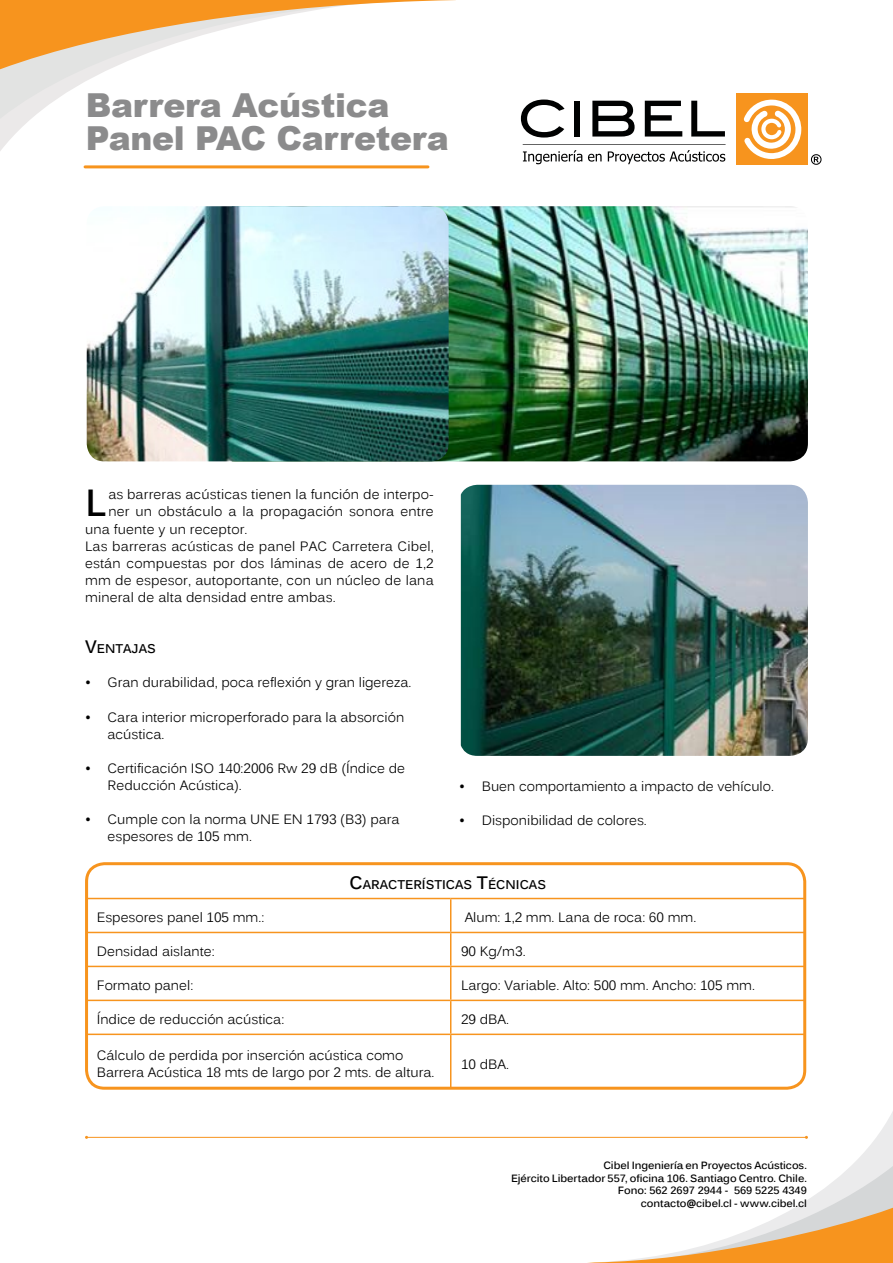
<style>
.page{position:relative;width:893px;height:1263px;background:#fff}
.page>*{position:absolute;margin:0;border:0;box-sizing:border-box;transform-origin:0 0}
.t1{font:700 37.65px "Kalinga";color:#000}
.t2{font:900 33px/33px "Arial";letter-spacing:-.01em;color:#8b8b8c}
.t3{font:13.5px/17.1px "Kalinga";color:#000}
.t4{font:700 12.6px "Kalinga";color:#000}
.t5{font:700 10.5px/12.6px "Kalinga";letter-spacing:-.005em;color:#000;text-align:right}
.s1{font-size:18px}
.s2{font-family:"Khmer UI"}
</style>
<div class="page">
<hr style="left:87px;top:1137px;width:719px;height:1px;background:#f7941e">
<hr style="left:85px;top:165px;width:343px;height:3px;background:#f7941e">
<svg style="left:592px;top:1111px;width:301px;height:55px"></svg>
<svg style="left:588px;top:1166px;width:305px;height:97px"></svg>
<svg style="left:0;top:119px;width:30px;height:32px"></svg>
<svg style="left:0;top:69px;width:109px;height:50px"></svg>
<svg style="left:0;top:0;width:456px;height:69px"></svg>
<svg style="left:521px;top:100px;width:44px;height:38px"></svg>
<div style="left:574px;top:101px;width:6px;height:36px;background:#000101"></div>
<svg style="left:592px;top:101px;width:43px;height:36px"></svg>
<svg style="left:645px;top:101px;width:37px;height:36px"></svg>
<svg style="left:691px;top:101px;width:34px;height:36px"></svg>
<svg style="left:523px;top:150px;width:59px;height:14px"></svg>
<svg style="left:588px;top:154px;width:14px;height:8px"></svg>
<svg style="left:608px;top:150px;width:117px;height:14px"></svg>
<div style="left:737px;top:94px;width:71px;height:71px;background:#f7941e"></div>
<svg style="left:743px;top:99px;width:59px;height:60px"></svg>
<hr style="left:523px;top:144px;width:203px;height:1px;background:#000101">
<svg style="left:811px;top:154px;width:10px;height:11px"></svg>
<img style="left:449px;top:206px;width:359px;height:255px">
<img style="left:87px;top:206px;width:362px;height:255px">
<hr style="left:87px;top:864px;width:364px;height:1px;background:#f7941e">
<hr style="left:87px;top:864px;width:1px;height:34px;background:#f7941e">
<hr style="left:451px;top:864px;width:354px;height:1px;background:#f7941e">
<hr style="left:87px;top:898px;width:364px;height:1px;background:#f7941e">
<hr style="left:451px;top:898px;width:354px;height:1px;background:#f7941e">
<hr style="left:450px;top:899px;width:1px;height:33px;background:#f7941e">
<hr style="left:87px;top:932px;width:364px;height:1px;background:#f7941e">
<hr style="left:451px;top:932px;width:354px;height:1px;background:#f7941e">
<hr style="left:450px;top:933px;width:1px;height:33px;background:#f7941e">
<hr style="left:87px;top:966px;width:364px;height:1px;background:#f7941e">
<hr style="left:451px;top:966px;width:354px;height:1px;background:#f7941e">
<hr style="left:450px;top:967px;width:1px;height:33px;background:#f7941e">
<hr style="left:87px;top:1000px;width:364px;height:1px;background:#f7941e">
<hr style="left:451px;top:1000px;width:354px;height:1px;background:#f7941e">
<hr style="left:450px;top:1001px;width:1px;height:32px;background:#f7941e">
<hr style="left:87px;top:1033px;width:364px;height:2px;background:#f7941e">
<hr style="left:87px;top:1035px;width:1px;height:53px;background:#f7941e">
<hr style="left:451px;top:1033px;width:354px;height:2px;background:#f7941e">
<hr style="left:450px;top:1035px;width:1px;height:53px;background:#f7941e">
<div style="left:85px;top:862px;width:721px;height:228px;border:3px solid #f7941e;border-radius:18px"></div>
<img style="left:461px;top:485px;width:347px;height:271px">
<h2 class="t2" style="left:86px;top:88px;width:364px">Barrera Acústica<br>Panel PAC Carretera</h2>
<h1 class="t1" style="left:85px;top:478px;width:23px">L</h1>
<p class="t3" style="left:108px;top:487px;width:327px">as barreras acústicas tienen la función de interpo-</p>
<p class="t3" style="left:108px;top:504px;width:327px">ner un obstáculo a la propagación sonora entre</p>
<p class="t3" style="left:85px;top:521px;width:164px">una fuente y un receptor.</p>
<p class="t3" style="left:85px;top:539px;width:350px">Las barreras acústicas de panel PAC Carretera Cibel,</p>
<p class="t3" style="left:85px;top:556px;width:350px">están compuestas por dos láminas de acero de 1,2</p>
<p class="t3" style="left:85px;top:573px;width:350px">mm de espesor, autoportante, con un núcleo de lana</p>
<p class="t3" style="left:85px;top:590px;width:252px">mineral de alta densidad entre ambas.</p>
<p class="t4" style="left:85px;top:640px;width:72px"><span class="s1">V</span>ENTAJAS</p>
<p class="t3" style="left:85px;top:675px;width:328px">• Gran durabilidad, poca reflexión y gran ligereza.</p>
<p class="t3" style="left:108px;top:710px;width:298px;text-indent:-23px">• Cara interior microperforado para la absorción acústica.</p>
<p class="t3" style="left:108px;top:761px;width:299px;text-indent:-23px">• Certificación ISO 140:2006 Rw 29 dB (Índice de<br>Reducción Acústica).</p>
<p class="t3" style="left:108px;top:812px;width:294px;text-indent:-23px">• Cumple con la norma UNE EN 1793 (B3) para espesores de 105 mm.</p>
<p class="t4" style="left:349px;top:876px;width:198px"><span class="s1">C</span>ARACTERÍSTICAS <span class="s1">T</span>ÉCNICAS</p>
<p class="t3" style="left:97px;top:910px;width:169px">Espesores panel 105 mm.:</p>
<p class="t3" style="left:465px;top:910px;width:233px">Alum: 1,2 mm. Lana de roca: 60 mm.</p>
<p class="t3" style="left:97px;top:944px;width:119px">Densidad aislante:</p>
<p class="t3" style="left:461px;top:944px;width:66px">90 Kg/m3.</p>
<p class="t3" style="left:97px;top:978px;width:98px">Formato panel:</p>
<p class="t3" style="left:461px;top:978px;width:295px">Largo: Variable. Alto: 500 mm. Ancho: 105 mm.</p>
<p class="t3" style="left:97px;top:1012px;width:189px">Índice de reducción acústica:</p>
<p class="t3" style="left:461px;top:1012px;width:50px">29 dBA.</p>
<p class="t3" style="left:97px;top:1048px;width:339px">Cálculo de perdida por inserción acústica como<br>Barrera Acústica 18 mts de largo por 2 mts. de altura.</p>
<p class="t3" style="left:461px;top:1057px;width:50px">10 dBA.</p>
<p class="t3" style="left:459px;top:779px;width:316px">• Buen comportamiento a impacto de vehículo.</p>
<p class="t3" style="left:459px;top:813px;width:189px">• Disponibilidad de colores.</p>
<p class="t5" style="left:511px;top:1160px;width:297px">Cibel Ingeniería en Proyectos Acústicos.<br>Ejército Libertador 557, oficina 106. Santiago Centro. Chile.<br>Fono: 562 2697 2944 - 569 5225 4349<br>contacto<span class="s2">@</span>cibel.cl - www.cibel.cl</p>
</div>
